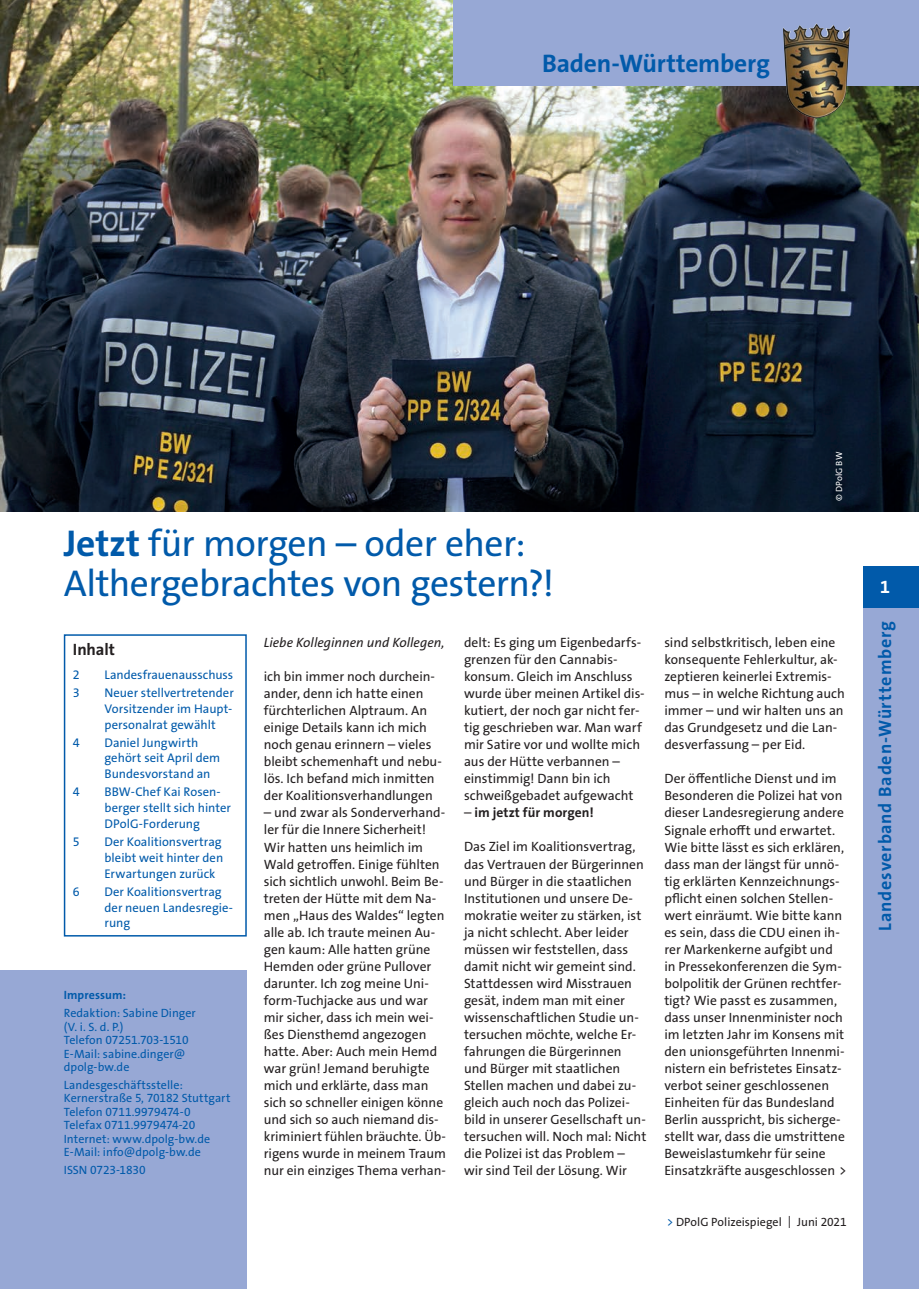
<style>
.page{position:relative;width:919px;height:1289px;background:#fff}
.page>*{position:absolute;margin:0;border:0;box-sizing:border-box;transform-origin:0 0}
.Headline_25_pt{font:37.5px/40.5px "The Sans Os F";letter-spacing:-.015em;color:#015aaa}
.t1{font:700 25.5px "The Sans Os F";letter-spacing:-.005em;color:#015aaa}
.t2{font:700 18px "The Sans Os F";letter-spacing:.045em;color:#015aaa}
.t3{font:700 18px "The Sans Os F";color:#fff}
.t4{font:700 16.5px "The Sans Os F";letter-spacing:-.01em;color:#231f20}
.Grundtext{font:13.5px/17px "The Sans Os F";color:#231f20}
.Grundtext-2{font:italic 13.5px "The Sans Os F";color:#231f20}
.Grundtext-3{font:700 13.5px "The Sans Os F";letter-spacing:.005em;color:#231f20}
.Inhaltsverzeichnis{font:12.6px/15.9px "The Sans Os F";letter-spacing:.005em;color:#015aaa}
.Grundtext-4{font:12px "The Sans Os F";color:#015aaa}
.Fußzeile{font:12px "The Sans Os F";color:#231f20}
.Grundtext-5{font:700 12px "The Sans Os F";letter-spacing:.005em;color:#015aaa}
.Fotonachweis{font:9px "The Sans Os F";letter-spacing:.015em;color:#fff}
.s1{font-weight:700}
.s2{font-weight:400}
.s3{color:#015aaa}
</style>
<div class="page">
<img style="left:0;top:0;width:918px;height:511px">
<div style="left:0;top:970px;width:247px;height:318px;background:#97a8d5"></div>
<div style="left:64px;top:634px;width:183px;height:302px;border:2px solid #015aaa"></div>
<div style="left:863px;top:566px;width:55px;height:42px;background:#015aaa"></div>
<div style="left:863px;top:608px;width:55px;height:680px;background:#97a8d5"></div>
<div style="left:453px;top:0;width:465px;height:85px;background:#97a8d5"></div>
<img style="left:782px;top:23px;width:67px;height:95px">
<h2 class="t1" style="left:542px;top:47px;width:229px">Baden-Württemberg</h2>
<p class="Headline_25_pt" style="left:64px;top:523px;width:492px"><span class="s1">Jetzt</span> für morgen – oder eher:<br>Althergebrachtes von gestern?!</p>
<p class="t4" style="left:73px;top:638px;width:43px">Inhalt</p>
<p class="Inhaltsverzeichnis" style="left:73px;top:667px;width:8px">2</p>
<p class="Inhaltsverzeichnis" style="left:104px;top:667px;width:130px">Landesfrauenausschuss</p>
<p class="Inhaltsverzeichnis" style="left:73px;top:684px;width:8px">3</p>
<p class="Inhaltsverzeichnis" style="left:104px;top:684px;width:131px">Neuer stellvertretender<br>Vorsitzender im Haupt&shy;personalrat gewählt</p>
<p class="Inhaltsverzeichnis" style="left:73px;top:734px;width:8px">4</p>
<p class="Inhaltsverzeichnis" style="left:104px;top:734px;width:117px">Daniel Jungwirth gehört seit April dem<br>Bundesvorstand an</p>
<p class="Inhaltsverzeichnis" style="left:73px;top:784px;width:8px">4</p>
<p class="Inhaltsverzeichnis" style="left:104px;top:784px;width:128px">BBW-Chef Kai Rosen&shy;berger stellt sich hinter<br>DPolG-Forderung</p>
<p class="Inhaltsverzeichnis" style="left:73px;top:833px;width:8px">5</p>
<p class="Inhaltsverzeichnis" style="left:104px;top:833px;width:120px">Der Koalitionsvertrag bleibt weit hinter den<br>Erwartungen zurück</p>
<p class="Inhaltsverzeichnis" style="left:73px;top:883px;width:8px">6</p>
<p class="Inhaltsverzeichnis" style="left:104px;top:883px;width:130px">Der Koalitionsvertrag der neuen Landesregie&shy;rung</p>
<p class="Grundtext-5" style="left:64px;top:987px;width:64px">Impressum:</p>
<p class="Grundtext-4" style="left:64px;top:1005px;width:133px">Redaktion: Sabine Dinger</p>
<p class="Grundtext-4" style="left:64px;top:1018px;width:61px">(V. i. S. d. P.)</p>
<p class="Grundtext-4" style="left:64px;top:1032px;width:126px">Telefon 07251.703-1510</p>
<p class="Grundtext-4" style="left:64px;top:1045px;width:123px">E-Mail: sabine.dinger@</p>
<p class="Grundtext-4" style="left:64px;top:1059px;width:67px">dpolg-bw.de</p>
<p class="Grundtext-4" style="left:64px;top:1077px;width:120px">Landesgeschäftsstelle:</p>
<p class="Grundtext-4" style="left:64px;top:1090px;width:168px">Kernerstraße 5, 70182 Stuttgart</p>
<p class="Grundtext-4" style="left:64px;top:1104px;width:128px">Telefon 0711.9979474-0</p>
<p class="Grundtext-4" style="left:64px;top:1117px;width:133px">Telefax 0711.9979474-20</p>
<p class="Grundtext-4" style="left:64px;top:1131px;width:148px">Internet: www.dpolg-bw.de</p>
<p class="Grundtext-4" style="left:64px;top:1144px;width:139px">E-Mail: info@dpolg-bw.de</p>
<p class="Grundtext-4" style="left:64px;top:1162px;width:83px">ISSN 0723-1830</p>
<p class="Grundtext-2" style="left:264px;top:634px;width:182px">Liebe Kolleginnen und Kollegen,</p>
<p class="Grundtext" style="left:264px;top:668px;width:180px">ich bin immer noch durchein&shy;ander, denn ich hatte einen fürchterlichen Alptraum. An einige Details kann ich mich noch genau erinnern – vieles bleibt schemenhaft und nebu&shy;lös. Ich befand mich inmitten der Koalitionsverhandlungen</p>
<p class="Grundtext" style="left:264px;top:804px;width:184px">– und zwar als Sonderverhand&shy;ler für die Innere Sicherheit!<br>Wir hatten uns heimlich im<br>Wald getroffen. Einige fühlten sich sichtlich unwohl. Beim Be&shy;treten der Hütte mit dem Na&shy;men „Haus des Waldes“ legten alle ab. Ich traute meinen Au&shy;gen kaum: Alle hatten grüne<br>Hemden oder grüne Pullover darunter. Ich zog meine Uni&shy;form-Tuchjacke aus und war mir sicher, dass ich mein wei&shy;ßes Diensthemd angezogen hatte. Aber: Auch mein Hemd war grün! Jemand beruhigte mich und erklärte, dass man sich so schneller einigen könne und sich so auch niemand dis&shy;kriminiert fühlen bräuchte. Üb&shy;rigens wurde in meinem Traum nur ein einziges Thema verhan-</p>
<p class="Grundtext" style="left:464px;top:634px;width:182px">delt: Es ging um Eigenbedarfs&shy;grenzen für den Cannabis&shy;konsum. Gleich im Anschluss wurde über meinen Artikel dis&shy;kutiert, der noch gar nicht fer&shy;tig geschrieben war. Man warf mir Satire vor und wollte mich aus der Hütte verbannen – einstimmig! Dann bin ich schweißgebadet aufgewacht</p>
<p class="Grundtext-3" style="left:464px;top:804px;width:131px"><span class="s2">–</span> im jetzt für morgen!</p>
<p class="Grundtext" style="left:464px;top:838px;width:184px">Das Ziel im Koalitionsvertrag, das Vertrauen der Bürgerinnen und Bürger in die staatlichen<br>Institutionen und unsere De&shy;mokratie weiter zu stärken, ist ja nicht schlecht. Aber leider müssen wir feststellen, dass damit nicht wir gemeint sind.<br>Stattdessen wird Misstrauen gesät, indem man mit einer wissenschaftlichen Studie un&shy;tersuchen möchte, welche Er&shy;fahrungen die Bürgerinnen und Bürger mit staatlichen<br>Stellen machen und dabei zu&shy;gleich auch noch das Polizei&shy;bild in unserer Gesellschaft un&shy;tersuchen will. Noch mal: Nicht die Polizei ist das Problem – wir sind Teil der Lösung. Wir</p>
<p class="Fotonachweis" style="left:833px;top:501px;width:51px;rotate:-90deg">© DPolG BW</p>
<p class="Grundtext" style="left:664px;top:634px;width:182px">sind selbstkritisch, leben eine konsequente Fehlerkultur, ak&shy;zeptieren keinerlei Extremis&shy;mus – in welche Richtung auch immer – und wir halten uns an das Grundgesetz und die Lan&shy;desverfassung – per Eid.</p>
<p class="Grundtext" style="left:664px;top:770px;width:184px">Der öffentliche Dienst und im<br>Besonderen die Polizei hat von dieser Landesregierung andere<br>Signale erhofft und erwartet.<br>Wie bitte lässt es sich erklären, dass man der längst für unnö&shy;tig erklärten Kennzeichnungs&shy;pflicht einen solchen Stellen&shy;wert einräumt. Wie bitte kann es sein, dass die CDU einen ih&shy;rer Markenkerne aufgibt und in Pressekonferenzen die Sym&shy;bolpolitik der Grünen rechtfer&shy;tigt? Wie passt es zusammen, dass unser Innenminister noch im letzten Jahr im Konsens mit den unionsgeführten Innenmi&shy;nistern ein befristetes Einsatz&shy;verbot seiner geschlossenen<br>Einheiten für das Bundesland<br>Berlin ausspricht, bis sicherge&shy;stellt war, dass die umstrittene<br>Beweislastumkehr für seine<br>Einsatzkräfte ausgeschlossen &gt;</p>
<p class="Fußzeile" style="left:666px;top:1213px;width:181px"><span class="s3">&gt;</span> DPolG Polizeispiegel | Juni 2021</p>
<h3 class="t3" style="left:879px;top:575px;width:11px">1</h3>
<h3 class="t2" style="left:873px;top:930px;width:311px;rotate:-90deg">Landesverband Baden-Württemberg</h3>
</div>
